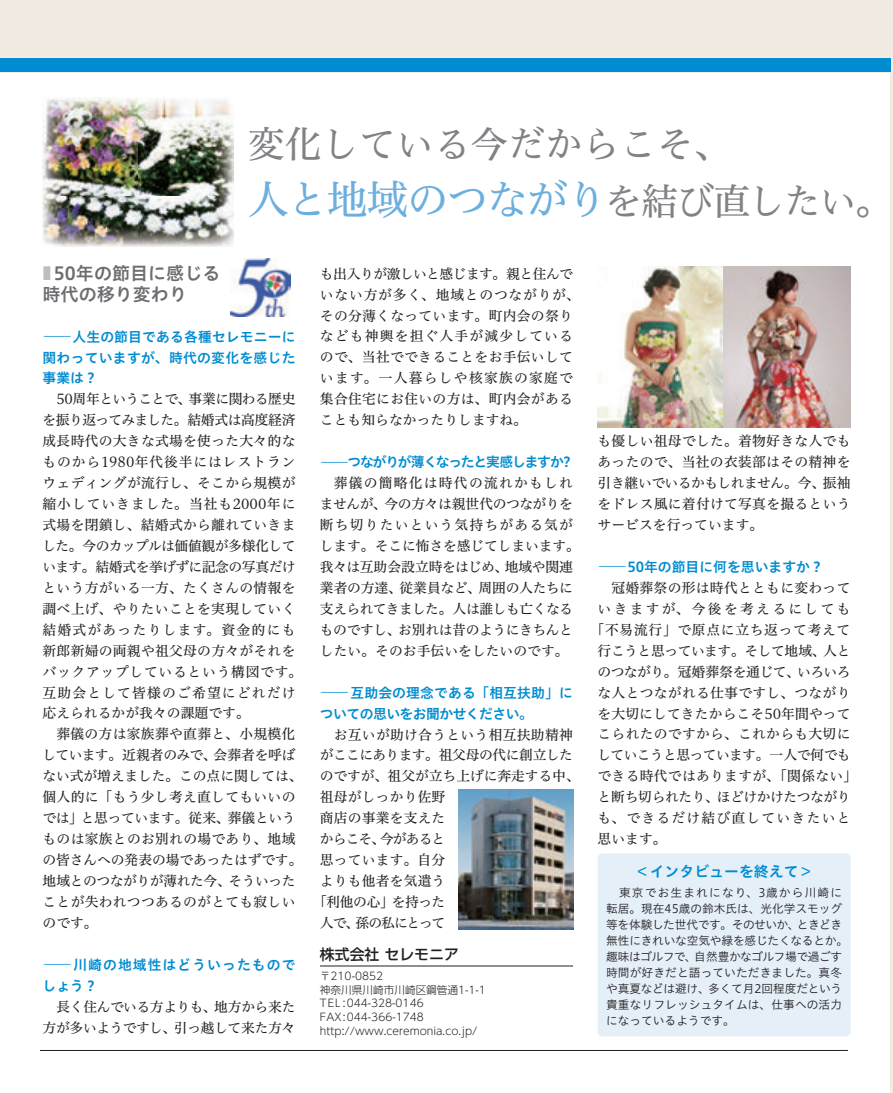
<style>
.page{position:relative;width:893px;height:1093px;background:#fff}
.page>*{position:absolute;margin:0;border:0;box-sizing:border-box;transform-origin:0 0}
.t1{font:41.4px "Hiragino UD Serif Std W4 90 msp RKSJ H";letter-spacing:-.04em;color:#6bafdf}
.t2{font:37.2px "Hiragino UD Serif Std W4 90 msp RKSJ H";color:#808285}
.t3{font:18px/21px "Hiragino UD Sans Std W6 90 msp RKSJ H";color:#6c6d70}
.t4{font:14.85px "Hiragino UD Sans Std W6 90 msp RKSJ H";color:#008cd0}
.t5{font:14.85px "UD Shin Go Pro Medium 90 msp RKSJ H";color:#231f20}
.t6{font:13.8px/21px "Hiragino UD Serif Std W4 90 msp RKSJ H";letter-spacing:.01em;color:#231f20}
.t7{font:13.8px/21px "Hiragino UD Serif Std W4 90 msp RKSJ H";letter-spacing:-.015em;color:#231f20}
.t8{font:13.8px/21px "Hiragino UD Sans Std W6 90 msp RKSJ H";letter-spacing:.01em;color:#008cd0;text-align:justify}
.t9{font:13.8px "Hiragino UD Serif Std W4 90 msp RKSJ H";letter-spacing:-.045em;color:#231f20}
.t10{font:13.8px/21px "Hiragino UD Serif Std W4 90 msp RKSJ H";letter-spacing:-.025em;color:#231f20;text-align:right}
.t11{font:13.8px/21px "Hiragino UD Sans Std W6 90 msp RKSJ H";letter-spacing:-.04em;color:#008cd0}
.t12{font:13.8px "Hiragino UD Serif Std W4 90 msp RKSJ H";letter-spacing:-.035em;color:#231f20}
.t13{font:13.8px/21px "Hiragino UD Sans Std W6 90 msp RKSJ H";letter-spacing:.075em;color:#008cd0}
.t14{font:13.8px "Hiragino UD Serif Std W4 90 msp RKSJ H";letter-spacing:-.07em;color:#231f20}
.t15{font:13.8px "Hiragino UD Serif Std W4 90 msp RKSJ H";letter-spacing:-.055em;color:#231f20}
.t16{font:13.8px "Hiragino UD Sans Std W6 90 msp RKSJ H";letter-spacing:-.085em;color:#008cd0}
.t17{font:13.8px "Hiragino UD Serif Std W4 90 msp RKSJ H";letter-spacing:-.04em;color:#231f20}
.t18{font:13.8px "Hiragino UD Serif Std W4 90 msp RKSJ H";letter-spacing:.045em;color:#231f20}
.t19{font:13.8px "Hiragino UD Serif Std W4 90 msp RKSJ H";letter-spacing:.085em;color:#231f20}
.t20{font:13.8px "Hiragino UD Serif Std W4 90 msp RKSJ H";letter-spacing:.165em;color:#231f20}
.t21{font:11.7px/15.9px "Hiragino UD Sans Std W3 90 msp RKSJ H";color:#231f20}
.t22{font:10.65px/13.8px "UD Shin Go Pro Light 90 msp RKSJ H";color:#231f20}
.s1{font-size:37.2px;color:#808285}
.s2{color:#bcbdc0}
.s3{font-family:"Hiragino UD Serif Std W4 90 msp RKSJ H";font-size:14.85px}
</style>
<div class="page">
<hr style="left:890px;top:0;width:3px;height:1093px;background:#f1ebe1">
<div style="left:0;top:0;width:893px;height:72px;background:#f1ebe1"></div>
<div style="left:0;top:58px;width:890px;height:14px;background:#008cd0"></div>
<hr style="left:40px;top:1050px;width:808px;height:1px;background:#231f20">
<div style="left:598px;top:853px;width:253px;height:183px;background:#e4eff8;border-radius:4px"></div>
<hr style="left:320px;top:966px;width:253px;height:1px;background:#231f20">
<img style="left:43px;top:98px;width:191px;height:149px">
<img style="left:598px;top:266px;width:252px;height:162px">
<img style="left:230px;top:258px;width:61px;height:59px">
<img style="left:458px;top:789px;width:115px;height:140px">
<h2 class="t2" style="left:248px;top:130px;width:485px">変化している今だからこそ、</h2>
<h1 class="t1" style="left:247px;top:183px;width:647px">人と地域のつながり<span class="s1">を結び直したい。</span></h1>
<h3 class="t3" style="left:43px;top:265px;width:179px"><span class="s2">■</span> 50年の節目に感じる時代の移り変わり</h3>
<p class="t8" style="left:43px;top:328px;width:255px"><span class="s3">―</span>人生の節目である各種セレモニーに関わっていますが、時代の変化を感じた事業は？</p>
<p class="t6" style="left:43px;top:390px;width:261px;text-indent:14px">50周年ということで、事業に関わる歴史を振り返ってみました。結婚式は高度経済成長時代の大きな式場を使った大々的なものから1980年代後半にはレストランウェディングが流行し、そこから規模が縮小していきました。当社も2000年に式場を閉鎖し、結婚式から離れていきました。今のカップルは価値観が多様化しています。結婚式を挙げずに記念の写真だけという方がいる一方、たくさんの情報を調べ上げ、やりたいことを実現していく結婚式があったりします。資金的にも新郎新婦の両親や祖父母の方々がそれをバックアップしているという構図です。互助会として皆様のご希望にどれだけ応えられるかが我々の課題です。</p>
<p class="t6" style="left:43px;top:725px;width:261px;text-indent:14px">葬儀の方は家族葬や直葬と、小規模化しています。近親者のみで、会葬者を呼ばない式が増えました。この点に関しては、個人的に「もう少し考え直してもいいのでは」と思っています。従来、葬儀というものは家族とのお別れの場であり、地域の皆さんへの発表の場であったはずです。地域とのつながりが薄れた今、そういったことが失われつつあるのがとても寂しいのです。</p>
<p class="t13" style="left:43px;top:956px;width:255px"><span class="s3">―</span>川崎の地域性はどういったものでしょう？</p>
<p class="t10" style="left:43px;top:998px;width:255px">長く住んでいる方よりも、地方から来た方が多いようですし、引っ越して来た方々</p>
<p class="t6" style="left:320px;top:265px;width:261px">も出入りが激しいと感じます。親と住んでいない方が多く、地域とのつながりが、その分薄くなっています。町内会の祭りなども神輿を担ぐ人手が減少しているので、当社でできることをお手伝いしています。一人暮らしや核家族の家庭で集合住宅にお住いの方は、町内会があることも知らなかったりしますね。</p>
<p class="t16" style="left:320px;top:457px;width:255px"><span class="s3">―</span>つながりが薄くなったと実感しますか？</p>
<p class="t7" style="left:320px;top:474px;width:261px;text-indent:14px">葬儀の簡略化は時代の流れかもしれませんが、今の方々は親世代のつながりを断ち切りたいという気持ちがある気がします。そこに怖さを感じてしまいます。我々は互助会設立時をはじめ、地域や関連業者の方達、従業員など、周囲の人たちに支えられてきました。人は誰しも亡くなるものですし、お別れは昔のようにきちんとしたい。そのお手伝いをしたいのです。</p>
<p class="t11" style="left:320px;top:684px;width:254px"><span class="s3">―</span>互助会の理念である「相互扶助」についての思いをお聞かせください。</p>
<p class="t6" style="left:334px;top:726px;width:241px">お互いが助け合うという相互扶助精神</p>
<p class="t17" style="left:320px;top:750px;width:255px">がここにあります。祖父母の代に創立した</p>
<p class="t6" style="left:320px;top:767px;width:261px">のですが、祖父が立ち上げに奔走する中、</p>
<p class="t6" style="left:320px;top:788px;width:127px">祖母がしっかり佐野</p>
<p class="t6" style="left:320px;top:809px;width:127px">商店の事業を支えた</p>
<p class="t14" style="left:320px;top:834px;width:127px">からこそ、今があると</p>
<p class="t6" style="left:320px;top:851px;width:127px">思っています。自分</p>
<p class="t6" style="left:320px;top:872px;width:127px">よりも他者を気遣う</p>
<p class="t12" style="left:313px;top:896px;width:134px">「利他の心」を持った</p>
<p class="t14" style="left:320px;top:917px;width:127px">人で、孫の私にとって</p>
<p class="t5" style="left:320px;top:949px;width:140px">株式会社 セレモニア</p>
<p class="t22" style="left:320px;top:970px;width:167px">〒210-0852<br>神奈川県川崎市川崎区鋼管通1-1-1<br>TEL :044-328-0146<br>FAX:044-366-1748 http://www.ceremonia.co.jp/</p>
<p class="t6" style="left:598px;top:432px;width:254px;text-align:justify">も優しい祖母でした。着物好きな人でもあったので、当社の衣装部はその精神を引き継いでいるかもしれません。今、振袖をドレス風に着付けて写真を撮るというサービスを行っています。</p>
<p class="t8" style="left:598px;top:558px;width:228px"><span class="s3">―</span>50年の節目に何を思いますか？</p>
<p class="t6" style="left:611px;top:579px;width:241px">冠婚葬祭の形は時代とともに変わって</p>
<p class="t20" style="left:598px;top:603px;width:255px">いきますが、今後を考えるにしても</p>
<p class="t18" style="left:591px;top:624px;width:261px">「不易流行」で原点に立ち返って考えて</p>
<p class="t9" style="left:598px;top:645px;width:255px">行こうと思っています。そして地域、人と</p>
<p class="t9" style="left:598px;top:666px;width:255px">のつながり。冠婚葬祭を通じて、いろいろ</p>
<p class="t6" style="left:598px;top:684px;width:254px">な人とつながれる仕事ですし、つながり</p>
<p class="t6" style="left:598px;top:705px;width:255px">を大切にしてきたからこそ50年間やって</p>
<p class="t6" style="left:598px;top:726px;width:254px">こられたのですから、これからも大切に</p>
<p class="t15" style="left:598px;top:750px;width:254px">していこうと思っています。一人で何でも</p>
<p class="t6" style="left:598px;top:767px;width:261px">できる時代ではありますが、「関係ない」</p>
<p class="t12" style="left:598px;top:792px;width:255px">と断ち切られたり、ほどけかけたつながり</p>
<p class="t19" style="left:598px;top:813px;width:254px">も、できるだけ結び直していきたいと</p>
<p class="t6" style="left:598px;top:830px;width:71px">思います。</p>
<p class="t4" style="left:635px;top:865px;width:180px">＜インタビューを終えて＞</p>
<p class="t21" style="left:606px;top:886px;width:243px">　東京でお生まれになり、3歳から川崎に転居。現在45歳の鈴木氏は、光化学スモッグ等を体験した世代です。そのせいか、ときどき無性にきれいな空気や緑を感じたくなるとか。趣味はゴルフで、自然豊かなゴルフ場で過ごす時間が好きだと語っていただきました。真冬や真夏などは避け、多くて月2回程度だという貴重なリフレッシュタイムは、仕事への活力になっているようです。</p>
</div>
